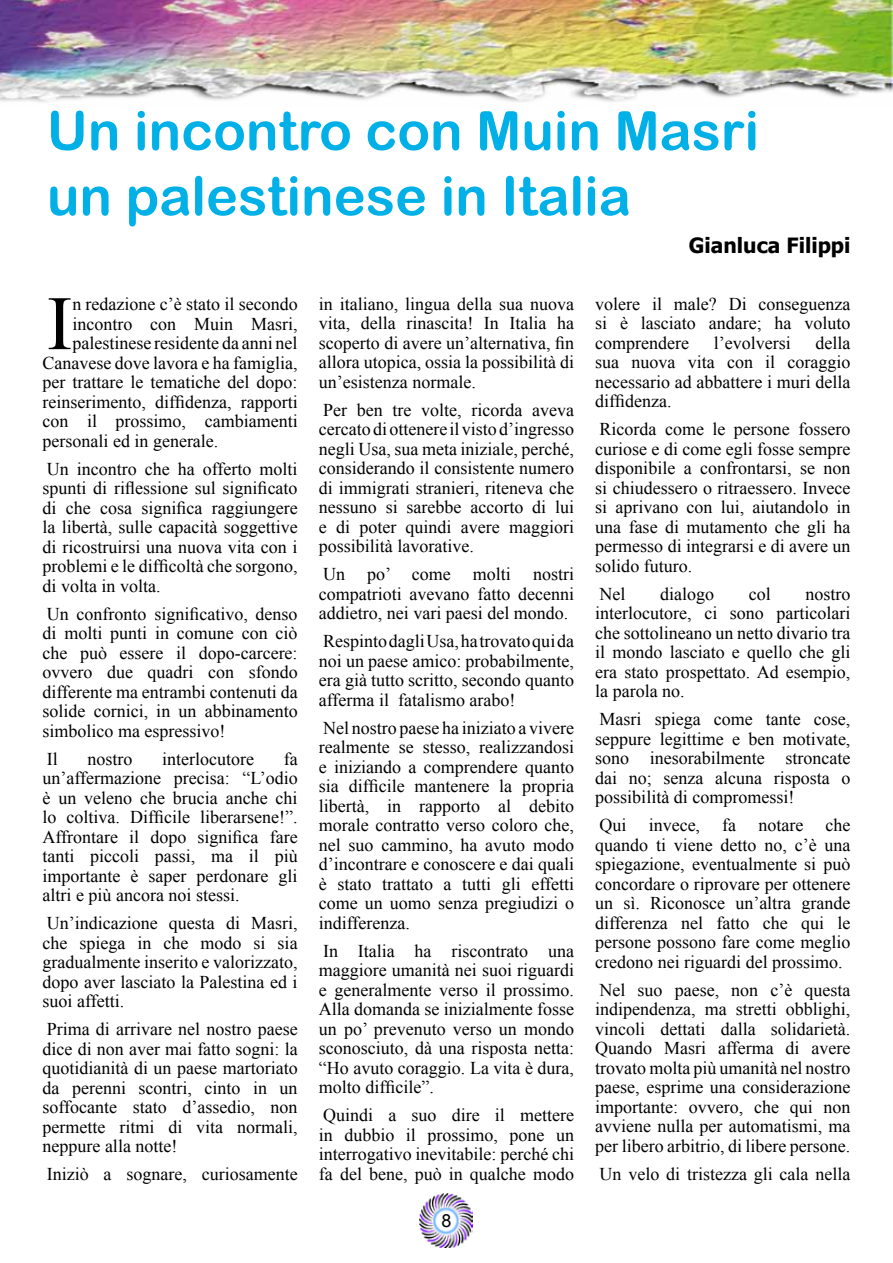
<style>
.page{position:relative;width:893px;height:1263px;background:#fff}
.page>*{position:absolute;margin:0;border:0;box-sizing:border-box;transform-origin:0 0}
.t1{font:76.95px "Times New Roman";color:#000}
.t2{font:54px/65.2px "Arial Rounded MT Bold";color:#00b0e6}
.t3{font:700 21px "Tahoma";color:#000}
.t4{font:18px/19.5px "Times New Roman";color:#000;text-align:justify}
.t5{font:18px "Arial";color:#000}
</style>
<div class="page">
<img style="left:419px;top:1193px;width:54px;height:54px">
<img style="left:0;top:0;width:893px;height:102px">
<h2 class="t2" style="left:47px;top:97px;width:714px">Un incontro con Muin Masri un palestinese in Italia</h2>
<p class="t3" style="left:689px;top:231px;width:163px">Gianluca Filippi</p>
<h1 class="t1" style="left:47px;top:272px;width:27px">I</h1>
<p class="t4" style="left:72px;top:294px;width:227px">n redazione c’è stato il secondo</p>
<p class="t4" style="left:72px;top:314px;width:227px">incontro con Muin Masri,</p>
<p class="t4" style="left:72px;top:333px;width:227px">palestinese residente da anni nel</p>
<p class="t4" style="left:43px;top:353px;width:257px">Canavese dove lavora e ha famiglia,</p>
<p class="t4" style="left:43px;top:372px;width:257px">per trattare le tematiche del dopo:</p>
<p class="t4" style="left:43px;top:392px;width:257px">reinserimento, diffidenza, rapporti</p>
<p class="t4" style="left:43px;top:411px;width:257px">con il prossimo, cambiamenti</p>
<p class="t4" style="left:43px;top:431px;width:177px">personali ed in generale.</p>
<p class="t4" style="left:43px;top:459px;width:257px">Un incontro che ha offerto molti spunti di riflessione sul significato di che cosa significa raggiungere la libertà, sulle capacità soggettive di ricostruirsi una nuova vita con i problemi e le difficoltà che sorgono, di volta in volta.</p>
<p class="t4" style="left:43px;top:604px;width:257px">Un confronto significativo, denso di molti punti in comune con ciò che può essere il dopo-carcere: ovvero due quadri con sfondo differente ma entrambi contenuti da solide cornici, in un abbinamento simbolico ma espressivo!</p>
<p class="t4" style="left:47px;top:748px;width:12px">Il</p>
<p class="t4" style="left:87px;top:748px;width:46px">nostro</p>
<p class="t4" style="left:162px;top:748px;width:93px">interlocutore</p>
<p class="t4" style="left:43px;top:748px;width:257px;text-indent:241px">fa un’affermazione precisa: “L’odio è un veleno che brucia anche chi lo coltiva. Difficile liberarsene!”.<br>Affrontare il dopo significa fare tanti piccoli passi, ma il più importante è saper perdonare gli altri e più ancora noi stessi.</p>
<p class="t4" style="left:43px;top:913px;width:257px">Un’indicazione questa di Masri, che spiega in che modo si sia gradualmente inserito e valorizzato, dopo aver lasciato la Palestina ed i suoi affetti.</p>
<p class="t4" style="left:43px;top:1019px;width:257px">Prima di arrivare nel nostro paese dice di non aver mai fatto sogni: la quotidianità di un paese martoriato da perenni scontri, cinto in un soffocante stato d’assedio, non permette ritmi di vita normali, neppure alla notte!</p>
<p class="t4" style="left:47px;top:1164px;width:252px">Iniziò a sognare, curiosamente</p>
<p class="t4" style="left:319px;top:294px;width:257px">in italiano, lingua della sua nuova vita, della rinascita! In Italia ha scoperto di avere un’alternativa, fin allora utopica, ossia la possibilità di un’esistenza normale.</p>
<p class="t4" style="left:319px;top:400px;width:257px">Per ben tre volte, ricorda aveva cercato di ottenere il visto d’ingresso negli Usa, sua meta iniziale, perché, considerando il consistente numero di immigrati stranieri, riteneva che nessuno si sarebbe accorto di lui e di poter quindi avere maggiori possibilità lavorative.</p>
<p class="t4" style="left:319px;top:564px;width:257px">Un po’ come molti nostri compatrioti avevano fatto decenni addietro, nei vari paesi del mondo.</p>
<p class="t4" style="left:319px;top:631px;width:257px">Respinto dagli Usa, ha trovato qui da noi un paese amico: probabilmente, era già tutto scritto, secondo quanto afferma il fatalismo arabo!</p>
<p class="t4" style="left:319px;top:718px;width:257px">Nel nostro paese ha iniziato a vivere realmente se stesso, realizzandosi e iniziando a comprendere quanto sia difficile mantenere la propria libertà, in rapporto al debito morale contratto verso coloro che, nel suo cammino, ha avuto modo d’incontrare e conoscere e dai quali è stato trattato a tutti gli effetti come un uomo senza pregiudizi o indifferenza.</p>
<p class="t4" style="left:319px;top:941px;width:257px">In Italia ha riscontrato una maggiore umanità nei suoi riguardi e generalmente verso il prossimo.<br>Alla domanda se inizialmente fosse un po’ prevenuto verso un mondo sconosciuto, dà una risposta netta: “Ho avuto coraggio. La vita è dura, molto difficile”.</p>
<p class="t4" style="left:319px;top:1105px;width:257px">Quindi a suo dire il mettere in dubbio il prossimo, pone un interrogativo inevitabile: perché chi fa del bene, può in qualche modo</p>
<p class="t5" style="left:441px;top:1209px;width:12px">8</p>
<p class="t4" style="left:595px;top:294px;width:257px">volere il male? Di conseguenza si è lasciato andare; ha voluto comprendere</p>
<p class="t4" style="left:595px;top:333px;width:257px;text-indent:220px">della sua nuova vita con il coraggio necessario ad abbattere i muri della diffidenza.</p>
<p class="t4" style="left:595px;top:419px;width:257px">Ricorda come le persone fossero curiose e di come egli fosse sempre disponibile a confrontarsi, se non si chiudessero o ritraessero. Invece si aprivano con lui, aiutandolo in una fase di mutamento che gli ha permesso di integrarsi e di avere un solido futuro.</p>
<p class="t4" style="left:600px;top:584px;width:27px">Nel</p>
<p class="t4" style="left:660px;top:584px;width:55px">dialogo</p>
<p class="t4" style="left:749px;top:584px;width:23px">col</p>
<p class="t4" style="left:714px;top:333px;width:78px">l’evolversi</p>
<p class="t4" style="left:595px;top:584px;width:257px;text-indent:210px">nostro interlocutore, ci sono particolari che sottolineano un netto divario tra il mondo lasciato e quello che gli era stato prospettato. Ad esempio, la parola no.</p>
<p class="t4" style="left:595px;top:709px;width:257px">Masri spiega come tante cose, seppure legittime e ben motivate, sono inesorabilmente stroncate dai no; senza alcuna risposta o possibilità di compromessi!</p>
<p class="t4" style="left:595px;top:815px;width:257px">Qui invece, fa notare che quando ti viene detto no, c’è una spiegazione, eventualmente si può concordare o riprovare per ottenere un sì. Riconosce un’altra grande differenza nel fatto che qui le persone possono fare come meglio credono nei riguardi del prossimo.</p>
<p class="t4" style="left:595px;top:980px;width:257px">Nel suo paese, non c’è questa indipendenza, ma stretti obblighi, vincoli dettati dalla solidarietà.<br>Quando Masri afferma di avere trovato molta più umanità nel nostro paese, esprime una considerazione importante: ovvero, che qui non avviene nulla per automatismi, ma per libero arbitrio, di libere persone.</p>
<p class="t4" style="left:600px;top:1164px;width:252px">Un velo di tristezza gli cala nella</p>
</div>
